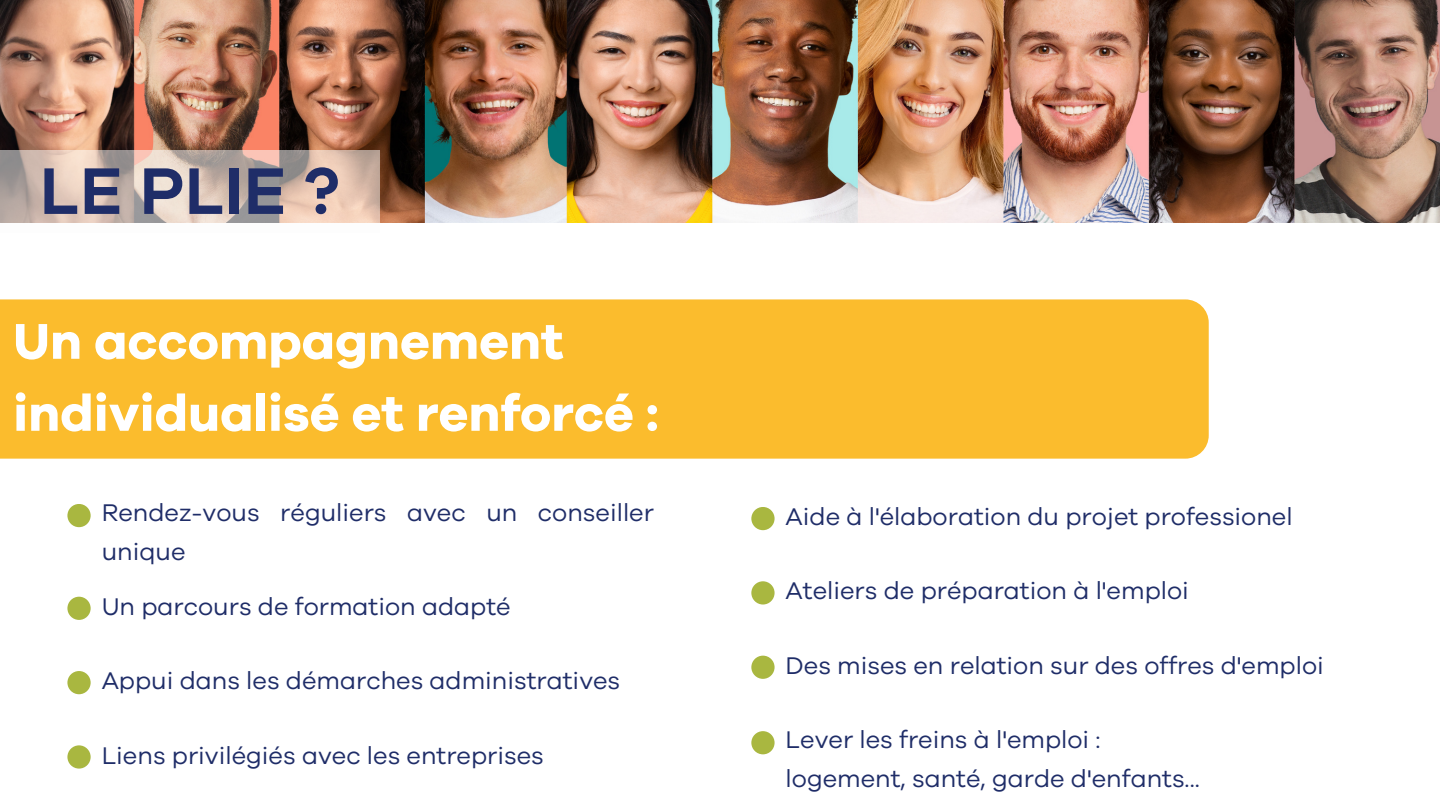
<style>
.page{position:relative;width:1440px;height:810px;background:#fff}
.page>*{position:absolute;margin:0;border:0;box-sizing:border-box;transform-origin:0 0}
.t1{font:600 68px "Galano Grotesque";color:#1f2d68}
.t2{font:700 51.9px/72px "Galano Grotesque";color:#fff}
.t3{font:24.9px/39.2px "Galano Grotesque";color:#1f2d68}
</style>
<div class="page">
<div style="left:0;top:299px;width:1209px;height:160px;background:#fbbc2d"></div>
<div style="left:67px;top:504px;width:24px;height:23px;background:#a9b740;border-radius:50%"></div>
<div style="left:67px;top:597px;width:24px;height:23px;background:#a9b740;border-radius:50%"></div>
<div style="left:67px;top:671px;width:24px;height:23px;background:#a9b740;border-radius:50%"></div>
<div style="left:67px;top:745px;width:24px;height:24px;background:#a9b740;border-radius:50%"></div>
<div style="left:751px;top:507px;width:24px;height:23px;background:#a9b740;border-radius:50%"></div>
<div style="left:751px;top:581px;width:24px;height:24px;background:#a9b740;border-radius:50%"></div>
<div style="left:751px;top:656px;width:24px;height:23px;background:#a9b740;border-radius:50%"></div>
<div style="left:751px;top:731px;width:24px;height:23px;background:#a9b740;border-radius:50%"></div>
<img style="left:0;top:0;width:1440px;height:223px">
<svg style="left:0;top:150px;width:379px;height:73px"></svg>
<p class="t1" style="left:40px;top:146px;width:301px">LE PLIE ?</p>
<p class="t2" style="left:13px;top:306px;width:647px">Un accompagnement individualisé et renforcé :</p>
<h1 class="t3" style="left:102px;top:493px;width:554px">Rendez-vous réguliers avec un conseiller unique</h1>
<h2 class="t3" style="left:102px;top:587px;width:410px">Un parcours de formation adapté</h2>
<p class="t3" style="left:102px;top:661px;width:520px">Appui dans les démarches administratives</p>
<p class="t3" style="left:102px;top:736px;width:444px">Liens privilégiés avec les entreprises</p>
<p class="t3" style="left:786px;top:497px;width:509px">Aide à l'élaboration du projet professionel</p>
<p class="t3" style="left:786px;top:572px;width:405px">Ateliers de préparation à l'emploi</p>
<p class="t3" style="left:786px;top:646px;width:540px">Des mises en relation sur des offres d'emploi</p>
<p class="t3" style="left:786px;top:720px;width:317px">Lever les freins à l'emploi :</p>
<p class="t3" style="left:786px;top:760px;width:416px">logement, santé, garde d'enfants...</p>
</div>
